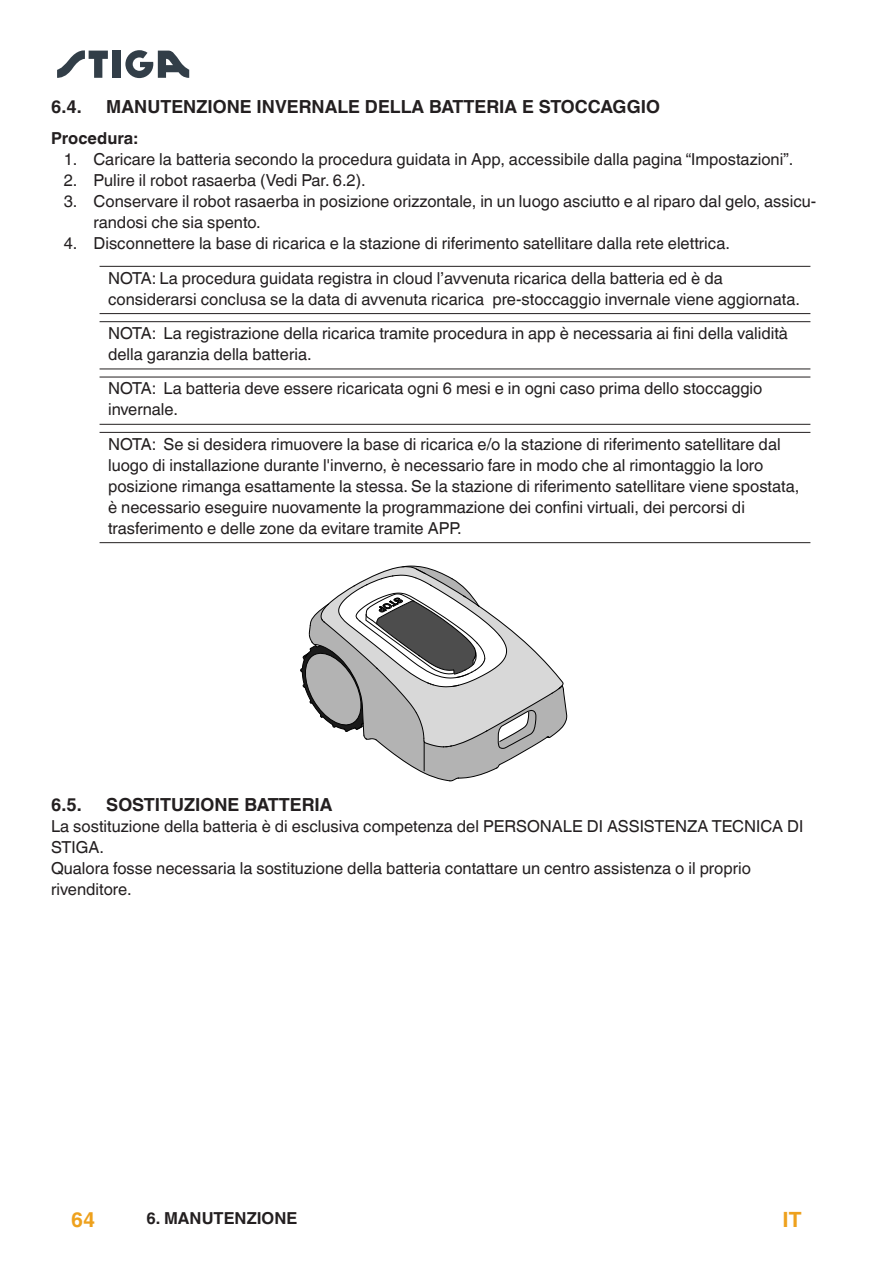
<style>
.page{position:relative;width:893px;height:1263px;background:#fff}
.page>*{position:absolute;margin:0;border:0;box-sizing:border-box;transform-origin:0 0}
.t1{font:700 21px "Helvetica World";color:#eea11d}
.t2{font:700 18px "Helvetica World";color:#231f20}
.Testo_NOTE{font:16.5px/21px "Helvetica World";color:#231f20}
.Testo_normale{font:16.5px/21px "Helvetica World";color:#231f20}
.Testo_normale-2{font:700 16.5px "Helvetica World";color:#231f20}
</style>
<div class="page">
<div style="left:113px;top:51px;width:8px;height:27px;background:#323e48"></div>
<svg style="left:57px;top:50px;width:51px;height:28px"></svg>
<svg style="left:125px;top:50px;width:64px;height:28px"></svg>
<hr style="left:100px;top:266px;width:710px;height:1px;background:#231f20">
<hr style="left:100px;top:313px;width:710px;height:1px;background:#231f20">
<hr style="left:100px;top:321px;width:710px;height:1px;background:#231f20">
<hr style="left:100px;top:369px;width:710px;height:1px;background:#231f20">
<hr style="left:100px;top:377px;width:710px;height:1px;background:#231f20">
<hr style="left:100px;top:424px;width:710px;height:1px;background:#231f20">
<hr style="left:100px;top:432px;width:710px;height:1px;background:#231f20">
<hr style="left:100px;top:542px;width:710px;height:1px;background:#231f20">
<svg style="left:300px;top:566px;width:267px;height:215px"></svg>
<p class="t2" style="left:51px;top:96px;width:32px">6.4.</p>
<p class="t2" style="left:106px;top:96px;width:555px">MANUTENZIONE INVERNALE DELLA BATTERIA E STOCCAGGIO</p>
<p class="Testo_normale-2" style="left:51px;top:129px;width:88px">PROCEDURA:</p>
<p class="Testo_NOTE" style="left:64px;top:149px;width:731px">1. Caricare la batteria secondo la procedura guidata in App, accessibile dalla pagina “Impostazioni”.</p>
<p class="Testo_NOTE" style="left:64px;top:170px;width:304px">2. Pulire il robot rasaerba (Vedi Par. 6.2).</p>
<p class="Testo_NOTE" style="left:94px;top:191px;width:724px;text-indent:-30px">3. Conservare il robot rasaerba in posizione orizzontale, in un luogo asciutto e al riparo dal gelo, assicu&shy;randosi che sia spento.</p>
<p class="Testo_NOTE" style="left:64px;top:233px;width:668px">4. Disconnettere la base di ricarica e la stazione di riferimento satellitare dalla rete elettrica.</p>
<p class="Testo_NOTE" style="left:108px;top:267px;width:693px">NOTA: La procedura guidata registra in cloud l’avvenuta ricarica della batteria ed è da considerarsi conclusa se la data di avvenuta ricarica pre-stoccaggio invernale viene aggiornata.</p>
<p class="Testo_NOTE" style="left:108px;top:323px;width:681px">NOTA: La registrazione della ricarica tramite procedura in app è necessaria ai fini della validità della garanzia della batteria.</p>
<p class="Testo_NOTE" style="left:108px;top:378px;width:656px">NOTA: La batteria deve essere ricaricata ogni 6 mesi e in ogni caso prima dello stoccaggio invernale.</p>
<p class="Testo_NOTE" style="left:108px;top:434px;width:693px">NOTA: Se si desidera rimuovere la base di ricarica e/o la stazione di riferimento satellitare dal luogo di installazione durante l'inverno, è necessario fare in modo che al rimontaggio la loro posizione rimanga esattamente la stessa. Se la stazione di riferimento satellitare viene spostata, è necessario eseguire nuovamente la programmazione dei confini virtuali, dei percorsi di trasferimento e delle zone da evitare tramite APP.</p>
<p class="t2" style="left:51px;top:794px;width:32px">6.5.</p>
<p class="t2" style="left:106px;top:794px;width:228px">SOSTITUZIONE BATTERIA</p>
<p class="Testo_normale" style="left:51px;top:816px;width:754px">La sostituzione della batteria è di esclusiva competenza del PERSONALE DI ASSISTENZA TECNICA DI<br>STIGA.</p>
<p class="Testo_normale" style="left:51px;top:858px;width:701px">Qualora fosse necessaria la sostituzione della batteria contattare un centro assistenza o il proprio rivenditore.</p>
<p class="t1" style="left:71px;top:1208px;width:26px">64</p>
<p class="Testo_normale-2" style="left:146px;top:1209px;width:44px">6. MANUTENZIONE</p>
<p class="t1" style="left:782px;top:1208px;width:21px">IT</p>
</div>
